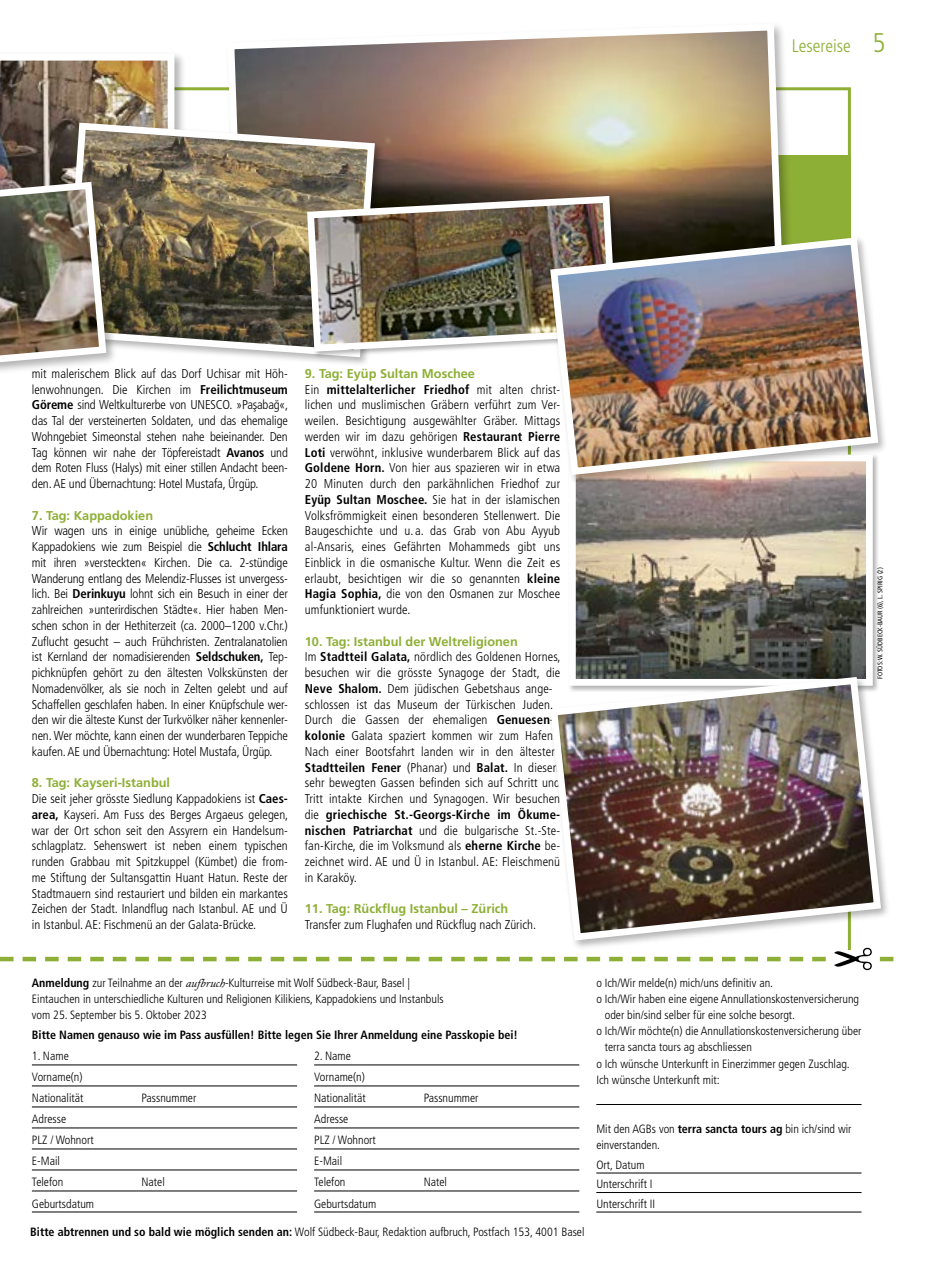
<style>
.page{position:relative;width:936px;height:1276px;background:#fff}
.page>*{position:absolute;margin:0;border:0;box-sizing:border-box;transform-origin:0 0}
.t1{font:300 condensed 27px "Frutiger LT Std";color:#8eaf36}
.t2{font:300 condensed 18px "Frutiger LT Std";color:#8eaf36}
.t3{font:300 condensed 12.75px/15.8px "Frutiger LT Std";letter-spacing:.01em;color:#000}
.t4{font:700 12.75px "Frutiger LT Std";color:#8eaf36}
.t5{font:300 condensed 12px/21px "Frutiger LT Std";color:#000}
.t6{font:700 condensed 12px "Frutiger LT Std";color:#000}
.t7{font:condensed 6.75px "Frutiger LT Std";color:#000}
.s1{font-weight:700}
.s2{font-weight:700;font-stretch:normal;color:#8eaf36}
.s3{font-family:"Adobe Caslon Pro";font-weight:400;font-style:italic;font-stretch:normal}
</style>
<div class="page">
<div style="left:0;top:156px;width:850px;height:161px;background:#8eaf36"></div>
<div style="left:0;top:50px;width:186px;height:266px;background:#000;opacity:.3"></div>
<svg style="left:224px;top:25px;width:562px;height:209px"></svg>
<div style="left:567px;top:453px;width:312px;height:239px;background:#000;opacity:.3"></div>
<img style="left:577px;top:485px;width:287px;height:188px">
<div style="left:569px;top:454px;width:303px;height:231px;border:7px solid #fff"></div>
<div style="left:62px;top:120px;width:322px;height:247px;background:#000;opacity:.3"></div>
<img style="left:174px;top:119px;width:204px;height:242px">
<img style="left:303px;top:192px;width:317px;height:163px">
<img style="left:0;top:54px;width:174px;height:317px">
<div style="left:547px;top:235px;width:341px;height:250px;background:#000;opacity:.3"></div>
<img style="left:546px;top:234px;width:335px;height:245px">
<img style="left:551px;top:673px;width:333px;height:271px">
<svg style="left:0;top:948px;width:893px;height:22px"></svg>
<hr style="left:32px;top:1064px;width:265px;height:1px;background:#000">
<hr style="left:32px;top:1085px;width:265px;height:1px;background:#000">
<hr style="left:32px;top:1106px;width:265px;height:1px;background:#000">
<hr style="left:32px;top:1127px;width:265px;height:1px;background:#000">
<hr style="left:32px;top:1148px;width:265px;height:1px;background:#000">
<hr style="left:32px;top:1169px;width:265px;height:1px;background:#000">
<hr style="left:32px;top:1190px;width:265px;height:1px;background:#000">
<hr style="left:32px;top:1211px;width:265px;height:1px;background:#000">
<hr style="left:314px;top:1064px;width:265px;height:1px;background:#000">
<hr style="left:314px;top:1085px;width:265px;height:1px;background:#000">
<hr style="left:314px;top:1106px;width:265px;height:1px;background:#000">
<hr style="left:314px;top:1127px;width:265px;height:1px;background:#000">
<hr style="left:314px;top:1148px;width:265px;height:1px;background:#000">
<hr style="left:314px;top:1169px;width:265px;height:1px;background:#000">
<hr style="left:314px;top:1190px;width:265px;height:1px;background:#000">
<hr style="left:314px;top:1211px;width:265px;height:1px;background:#000">
<hr style="left:596px;top:1104px;width:265px;height:1px;background:#000">
<hr style="left:596px;top:1172px;width:265px;height:1px;background:#000">
<hr style="left:596px;top:1192px;width:265px;height:1px;background:#000">
<hr style="left:596px;top:1211px;width:265px;height:1px;background:#000">
<h2 class="t2" style="left:791px;top:36px;width:61px">Lesereise</h2>
<h1 class="t1" style="left:872px;top:27px;width:14px">5</h1>
<p class="t3" style="left:32px;top:366px;width:258px;text-align:justify">mit malerischem Blick auf das Dorf Uchisar mit Höh&shy;lenwohnungen. Die Kirchen im <span class="s1">Freilichtmuseum Göreme</span> sind Weltkulturerbe von UNESCO. »Pas¸abag˘«, das Tal der versteinerten Soldaten, und das ehemalige Wohngebiet Simeonstal stehen nahe beieinander. Den Tag können wir nahe der Töpfereistadt <span class="s1">Avanos</span> und dem Roten Fluss (Halys) mit einer stillen Andacht been&shy;den. AE und Übernachtung: Hotel Mustafa, Ürgüp.</p>
<p class="t4" style="left:32px;top:508px;width:123px">7. Tag: Kappadokien</p>
<p class="t3" style="left:32px;top:523px;width:257px;text-align:justify">Wir wagen uns in einige unübliche, geheime Ecken Kappadokiens wie zum Beispiel die <span class="s1">Schlucht Ihlara </span>mit ihren »versteckten« Kirchen. Die ca. 2-stündige Wanderung entlang des Melendiz-Flusses ist unvergess&shy;lich. Bei <span class="s1">Derinkuyu</span> lohnt sich ein Besuch in einer der zahlreichen »unterirdischen Städte«. Hier haben Men&shy;schen schon in der Hethiterzeit (ca. 2000–1200 v.Chr.)<br>Zuflucht gesucht – auch Frühchristen. Zentralanatolien ist Kernland der nomadisierenden <span class="s1">Seldschuken,</span> Tep&shy;pichknüpfen gehört zu den ältesten Volkskünsten der Nomadenvölker, als sie noch in Zelten gelebt und auf Schaffellen geschlafen haben. In einer Knüpfschule wer&shy;den wir die älteste Kunst der Turkvölker näher kennenler&shy;nen. Wer möchte, kann einen der wunderbaren Teppiche kaufen. AE und Übernachtung: Hotel Mustafa, Ürgüp.</p>
<p class="t3" style="left:32px;top:775px;width:258px"><span class="s2">8. Tag: Kayseri-Istanbul<br></span>Die seit jeher grösste Siedlung Kappadokiens ist <span class="s1">Caes&shy;area,</span> Kayseri. Am Fuss des Berges Argaeus gelegen, war der Ort schon seit den Assyrern ein Handelsum&shy;schlagplatz. Sehenswert ist neben einem typischen runden Grabbau mit Spitzkuppel (Kümbet) die from&shy;me Stiftung der Sultansgattin Huant Hatun. Reste der Stadtmauern sind restauriert und bilden ein markantes Zeichen der Stadt. Inlandflug nach Istanbul. AE und Ü in Istanbul. AE: Fischmenü an der Galata-Brücke.</p>
<p class="t3" style="left:305px;top:366px;width:257px"><span class="s2">9. Tag: Eyüp Sultan Moschee<br></span>Ein <span class="s1">mittelalterlicher Friedhof</span> mit alten christ&shy;lichen und muslimischen Gräbern verführt zum Ver&shy;weilen. Besichtigung ausgewählter Gräber. Mittags werden wir im dazu gehörigen <span class="s1">Restaurant Pierre Loti</span> verwöhnt, inklusive wunderbarem Blick auf das <span class="s1">Goldene Horn.</span> Von hier aus spazieren wir in etwa 20 Minuten durch den parkähnlichen Friedhof zur <span class="s1">Eyüp Sultan Moschee.</span> Sie hat in der islamischen Volksfrömmigkeit einen besonderen Stellenwert. Die Baugeschichte und u.a. das Grab von Abu Ayyub al-Ansaris, eines Gefährten Mohammeds gibt uns Einblick in die osmanische Kultur. Wenn die Zeit es erlaubt, besichtigen wir die so genannten <span class="s1">kleine Hagia Sophia,</span> die von den Osmanen zur Moschee umfunktioniert wurde.</p>
<p class="t3" style="left:305px;top:633px;width:257px"><span class="s2">10. Tag: Istanbul der Weltreligionen<br></span>Im <span class="s1">Stadtteil Galata,</span> nördlich des Goldenen Hornes, besuchen wir die grösste Synagoge der Stadt, die <span class="s1">Neve Shalom.</span> Dem jüdischen Gebetshaus ange&shy;schlossen ist das Museum der Türkischen Juden.<br>Durch die Gassen der ehemaligen <span class="s1">Genuesen&shy;kolonie</span> Galata spaziert kommen wir zum Hafen.<br>Nach einer Bootsfahrt landen wir in den ältesten <span class="s1">Stadtteilen Fener</span> (Phanar) und <span class="s1">Balat.</span> In diesen sehr bewegten Gassen befinden sich auf Schritt und Tritt intakte Kirchen und Synagogen. Wir besuchen die <span class="s1">griechische St.-Georgs-Kirche im Ökume&shy;nischen Patriarchat</span> und die bulgarische St.-Ste&shy;fan-Kirche, die im Volksmund als <span class="s1">eherne Kirche</span> be&shy;zeichnet wird. AE und Ü in Istanbul. AE: Fleischmenü in Karaköy.</p>
<p class="t4" style="left:305px;top:901px;width:205px">11. Tag: Rückflug Istanbul – Zürich</p>
<p class="t3" style="left:305px;top:917px;width:233px">Transfer zum Flughafen und Rückflug nach Zürich.</p>
<p class="t7" style="left:876px;top:679px;width:113px;rotate:-90deg">FOTOS: W. SÜDBECK-BAUR (6), L. SPIRIG (2)</p>
<p class="t5" style="left:32px;top:974px;width:413px;line-height:16.2px"><span class="s1">Anmeldung</span> zur Teilnahme an der <span class="s3">aufbruch</span>-Kulturreise mit Wolf Südbeck-Baur, Basel |<br>Eintauchen in unterschiedliche Kulturen und Religionen Kilikiens, Kappadokiens und Instanbuls vom 25. September bis 5. Oktober 2023</p>
<p class="t6" style="left:32px;top:1028px;width:487px">Bitte Namen genauso wie im Pass ausfüllen! Bitte legen Sie Ihrer Anmeldung eine Passkopie bei!</p>
<p class="t5" style="left:32px;top:1046px;width:53px">1. Name<br>Vorname(n)<br>Nationalität</p>
<p class="t5" style="left:314px;top:1046px;width:53px">2. Name<br>Vorname(n)<br>Nationalität</p>
<p class="t5" style="left:141px;top:1088px;width:56px">Passnummer</p>
<p class="t5" style="left:423px;top:1088px;width:56px">Passnummer</p>
<p class="t5" style="left:32px;top:1109px;width:63px">Adresse<br>PLZ / Wohnort<br>E-Mail<br>Telefon</p>
<p class="t5" style="left:32px;top:1193px;width:64px">Geburtsdatum</p>
<p class="t5" style="left:141px;top:1172px;width:25px">Natel</p>
<p class="t5" style="left:314px;top:1109px;width:63px">Adresse<br>PLZ / Wohnort<br>E-Mail<br>Telefon</p>
<p class="t5" style="left:314px;top:1193px;width:64px">Geburtsdatum</p>
<p class="t5" style="left:423px;top:1172px;width:25px">Natel</p>
<p class="t5" style="left:30px;top:1221px;width:555px"><span class="s1">Bitte abtrennen und so bald wie möglich senden an:</span> Wolf Südbeck-Baur, Redaktion aufbruch, Postfach 153, 4001 Basel</p>
<p class="t5" style="left:596px;top:972px;width:178px">o Ich/Wir melde(n) mich/uns definitiv an.</p>
<p class="t5" style="left:596px;top:988px;width:264px">o Ich/Wir haben eine eigene Annullationskostenversicherung</p>
<p class="t5" style="left:604px;top:1004px;width:192px">oder bin/sind selber für eine solche besorgt.</p>
<p class="t5" style="left:596px;top:1020px;width:267px">o Ich/Wir möchte(n) die Annullationskostenversicherung über</p>
<p class="t5" style="left:604px;top:1037px;width:149px">terra sancta tours ag abschliessen</p>
<p class="t5" style="left:596px;top:1053px;width:255px">o Ich wünsche Unterkunft in Einerzimmer gegen Zuschlag.</p>
<p class="t5" style="left:596px;top:1069px;width:125px">Ich wünsche Unterkunft mit:</p>
<p class="t5" style="left:596px;top:1120px;width:257px;line-height:16.2px">Mit den AGBs von <span class="s1">terra sancta tours ag</span> bin ich/sind wir einverstanden.</p>
<p class="t5" style="left:596px;top:1154px;width:60px;line-height:19.5px">Ort, Datum<br>Unterschrift I<br>Unterschrift II</p>
</div>
